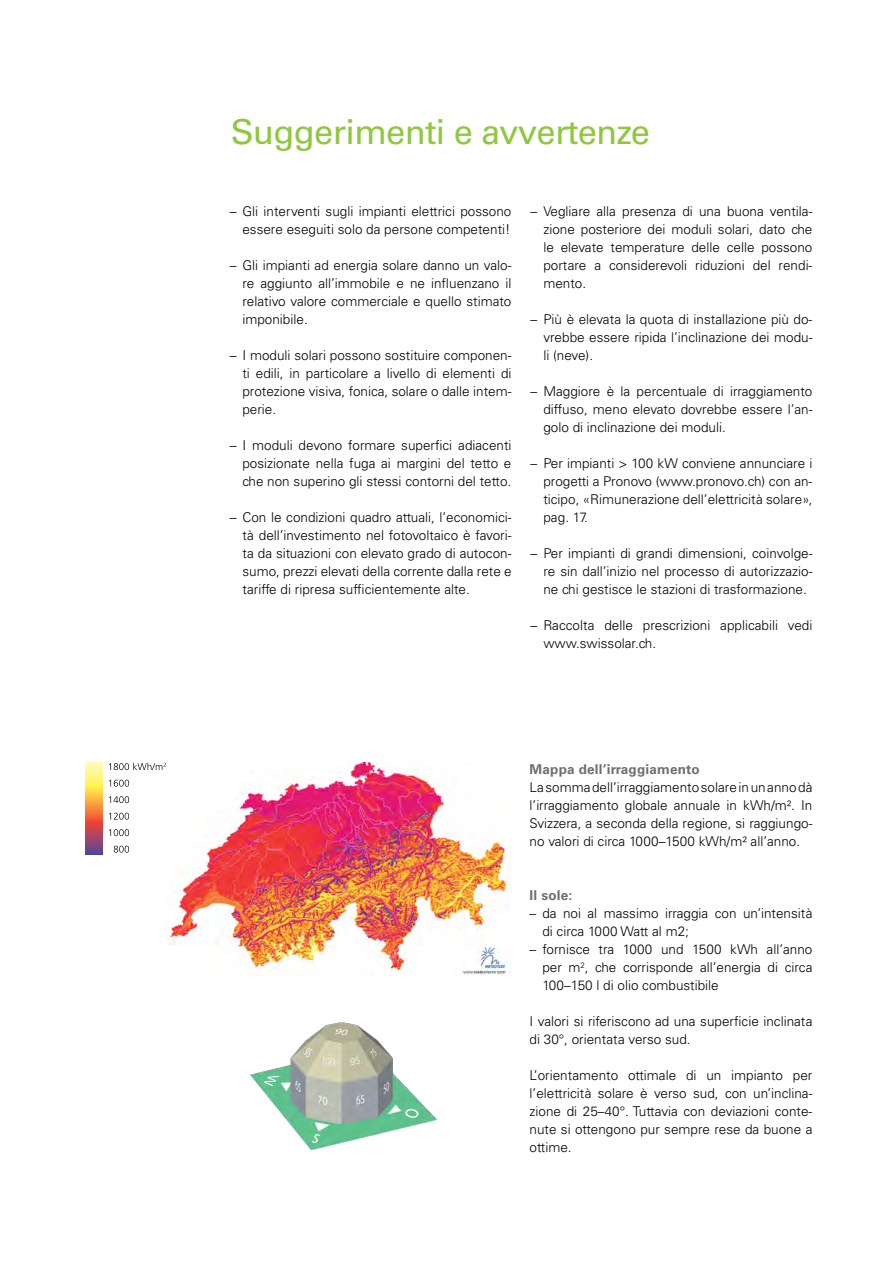
<style>
.page{position:relative;width:872px;height:1263px;background:#fff}
.page>*{position:absolute;margin:0;border:0;box-sizing:border-box;transform-origin:0 0}
.t1{font:34.5px "Univers LT Std";letter-spacing:-.02em;color:#8fc73e}
.t2{font:300 13.5px/18px "Univers LT Std";color:#000;text-align:justify}
.t3{font:700 13.5px "Univers LT Std";letter-spacing:.015em;color:#6d6e71}
</style>
<div class="page">
<img style="left:165px;top:762px;width:345px;height:213px">
<img style="left:250px;top:1022px;width:186px;height:127px">
<svg style="left:262px;top:1074px;width:17px;height:12px"></svg>
<svg style="left:403px;top:1107px;width:17px;height:12px"></svg>
<svg style="left:311px;top:1133px;width:9px;height:10px"></svg>
<svg style="left:114px;top:846px;width:15px;height:7px"></svg>
<svg style="left:109px;top:829px;width:20px;height:7px"></svg>
<svg style="left:109px;top:813px;width:20px;height:7px"></svg>
<svg style="left:109px;top:796px;width:20px;height:7px"></svg>
<svg style="left:109px;top:780px;width:20px;height:7px"></svg>
<svg style="left:109px;top:763px;width:57px;height:7px"></svg>
<svg style="left:85px;top:762px;width:18px;height:92px;background:#db9661"></svg>
<h1 class="t1" style="left:231px;top:111px;width:421px">Suggerimenti e avvertenze</h1>
<p class="t2" style="left:230px;top:202px;width:283px;text-align:right">– Gli interventi sugli impianti elettrici possono essere eseguiti solo da persone competenti!</p>
<p class="t2" style="left:242px;top:256px;width:270px;text-indent:-13px">– Gli impianti ad energia solare danno un valo&shy;re aggiunto all’immobile e ne influenzano il relativo valore commerciale e quello stimato imponibile.</p>
<p class="t2" style="left:242px;top:346px;width:270px;text-indent:-13px">– I moduli solari possono sostituire componen&shy;ti edili, in particolare a livello di elementi di protezione visiva, fonica, solare o dalle intem&shy;perie.</p>
<p class="t2" style="left:242px;top:436px;width:270px;text-indent:-13px">– I moduli devono formare superfici adiacenti posizionate nella fuga ai margini del tetto e che non superino gli stessi contorni del tetto.</p>
<p class="t2" style="left:242px;top:508px;width:270px;text-indent:-13px">– Con le condizioni quadro attuali, l’economici&shy;tà dell’investimento nel fotovoltaico è favori&shy;ta da situazioni con elevato grado di autocon&shy;sumo, prezzi elevati della corrente dalla rete e tariffe di ripresa sufficientemente alte.</p>
<p class="t2" style="left:543px;top:202px;width:270px;text-indent:-13px">– Vegliare alla presenza di una buona ventila&shy;zione posteriore dei moduli solari, dato che le elevate temperature delle celle possono portare a considerevoli riduzioni del rendi&shy;mento.</p>
<p class="t2" style="left:543px;top:310px;width:270px;text-indent:-13px">– Più è elevata la quota di installazione più do&shy;vrebbe essere ripida l’inclinazione dei modu&shy;li (neve).</p>
<p class="t2" style="left:543px;top:382px;width:270px;text-indent:-13px">– Maggiore è la percentuale di irraggiamento diffuso, meno elevato dovrebbe essere l’an&shy;golo di inclinazione dei moduli.</p>
<p class="t2" style="left:543px;top:454px;width:270px;text-indent:-13px">– Per impianti &gt; 100 kW conviene annunciare i progetti a Pronovo (www.pronovo.ch) con an&shy;ticipo, «Rimunerazione dell’elettricità solare», pag. 17.</p>
<p class="t2" style="left:543px;top:544px;width:270px;text-indent:-13px">– Per impianti di grandi dimensioni, coinvolge&shy;re sin dall’inizio nel processo di autorizzazio&shy;ne chi gestisce le stazioni di trasformazione.</p>
<p class="t2" style="left:543px;top:616px;width:270px;text-indent:-13px">– Raccolta delle prescrizioni applicabili vedi www.swissolar.ch.</p>
<p class="t3" style="left:529px;top:761px;width:172px">Mappa dell’irraggiamento</p>
<p class="t2" style="left:529px;top:778px;width:284px">La somma dell’irraggiamento solare in un anno dà l’irraggiamento globale annuale in kWh/m². In Svizzera, a seconda della regione, si raggiungo&shy;no valori di circa 1000–1500 kWh/m² all’anno.</p>
<p class="t3" style="left:529px;top:887px;width:44px">Il sole:</p>
<p class="t2" style="left:542px;top:904px;width:271px;text-indent:-13px">– da noi al massimo irraggia con un’intensità di circa 1000 Watt al m2;</p>
<p class="t2" style="left:542px;top:940px;width:271px;text-indent:-13px">– fornisce tra 1000 und 1500 kWh all’anno per m<sup>2</sup>, che corrisponde all’energia di circa 100–150 l di olio combustibile</p>
<p class="t2" style="left:529px;top:1012px;width:284px">I valori si riferiscono ad una superficie inclinata di 30°, orientata verso sud.</p>
<p class="t2" style="left:529px;top:1066px;width:284px">L’orientamento ottimale di un impianto per l’elettricità solare è verso sud, con un’inclina&shy;zione di 25–40°. Tuttavia con deviazioni conte&shy;nute si ottengono pur sempre rese da buone a ottime.</p>
</div>
